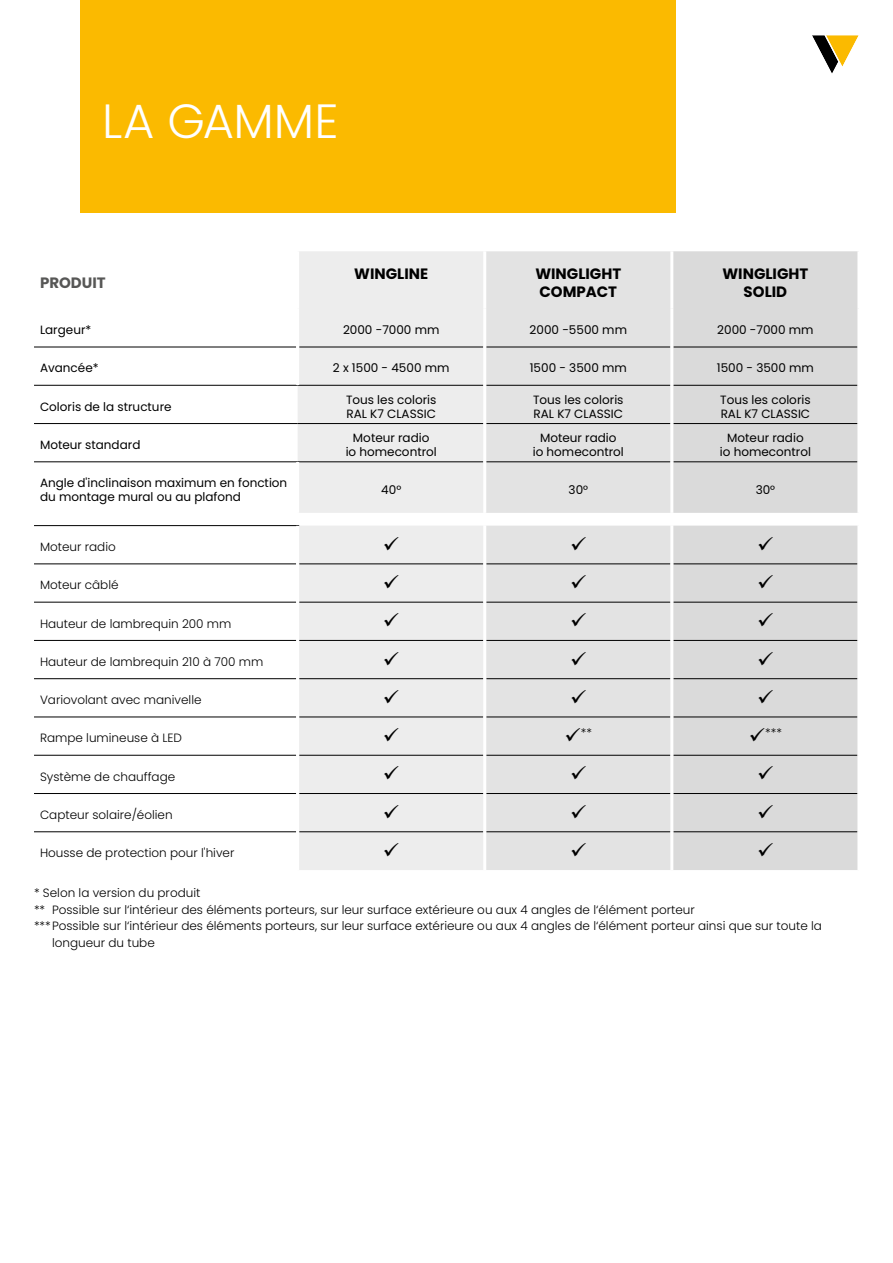
<style>
.page{position:relative;width:893px;height:1263px;background:#fff}
.page>*{position:absolute;margin:0;border:0;box-sizing:border-box;transform-origin:0 0}
.t1{font:300 48px "Poppins";color:#fff}
.t2{font:700 15px/18px "Poppins";color:#000}
.t3{font:700 15px "Poppins";color:#575756}
.t4{font:300 12px "Poppins";color:#000}
.t5{font:12px/14.4px "Poppins";color:#000}
</style>
<div class="page">
<svg style="left:812px;top:35px;width:47px;height:39px"></svg>
<div style="left:81px;top:0;width:595px;height:213px;background:#fbba00"></div>
<svg style="left:34px;top:346px;width:264px;height:487px"></svg>
<div style="left:299px;top:251px;width:184px;height:134px;background:#ededed"></div>
<div style="left:486px;top:251px;width:184px;height:619px;background:#e3e3e3"></div>
<div style="left:673px;top:251px;width:184px;height:619px;background:#dadada"></div>
<div style="left:298px;top:386px;width:185px;height:484px;background:#ededed"></div>
<hr style="left:34px;top:347px;width:262px;height:1px;background:#000">
<hr style="left:299px;top:347px;width:184px;height:1px;background:#000">
<hr style="left:486px;top:347px;width:184px;height:1px;background:#000">
<hr style="left:673px;top:347px;width:184px;height:1px;background:#000">
<hr style="left:34px;top:385px;width:264px;height:1px;background:#000">
<hr style="left:298px;top:385px;width:185px;height:1px;background:#000">
<hr style="left:486px;top:385px;width:184px;height:1px;background:#000">
<hr style="left:673px;top:385px;width:184px;height:1px;background:#000">
<hr style="left:34px;top:423px;width:264px;height:1px;background:#000">
<hr style="left:298px;top:423px;width:185px;height:1px;background:#000">
<hr style="left:486px;top:423px;width:184px;height:1px;background:#000">
<hr style="left:673px;top:423px;width:184px;height:1px;background:#000">
<hr style="left:34px;top:462px;width:264px;height:1px;background:#000">
<hr style="left:298px;top:462px;width:185px;height:1px;background:#000">
<hr style="left:486px;top:462px;width:184px;height:1px;background:#000">
<hr style="left:673px;top:462px;width:184px;height:1px;background:#000">
<hr style="left:34px;top:525px;width:265px;height:1px;background:#000">
<hr style="left:34px;top:564px;width:262px;height:1px;background:#000">
<hr style="left:299px;top:564px;width:184px;height:1px;background:#000">
<hr style="left:486px;top:564px;width:184px;height:1px;background:#000">
<hr style="left:673px;top:564px;width:184px;height:1px;background:#000">
<hr style="left:34px;top:602px;width:262px;height:1px;background:#000">
<hr style="left:299px;top:602px;width:184px;height:1px;background:#000">
<hr style="left:486px;top:602px;width:184px;height:1px;background:#000">
<hr style="left:673px;top:602px;width:184px;height:1px;background:#000">
<hr style="left:34px;top:640px;width:262px;height:1px;background:#000">
<hr style="left:299px;top:640px;width:184px;height:1px;background:#000">
<hr style="left:486px;top:640px;width:184px;height:1px;background:#000">
<hr style="left:673px;top:640px;width:184px;height:1px;background:#000">
<hr style="left:34px;top:678px;width:262px;height:1px;background:#000">
<hr style="left:299px;top:678px;width:184px;height:1px;background:#000">
<hr style="left:486px;top:678px;width:184px;height:1px;background:#000">
<hr style="left:673px;top:678px;width:184px;height:1px;background:#000">
<hr style="left:34px;top:717px;width:262px;height:1px;background:#000">
<hr style="left:299px;top:717px;width:184px;height:1px;background:#000">
<hr style="left:486px;top:717px;width:184px;height:1px;background:#000">
<hr style="left:673px;top:717px;width:184px;height:1px;background:#000">
<hr style="left:34px;top:755px;width:262px;height:1px;background:#000">
<hr style="left:299px;top:755px;width:184px;height:1px;background:#000">
<hr style="left:486px;top:755px;width:184px;height:1px;background:#000">
<hr style="left:673px;top:755px;width:184px;height:1px;background:#000">
<hr style="left:34px;top:793px;width:262px;height:1px;background:#000">
<hr style="left:299px;top:793px;width:184px;height:1px;background:#000">
<hr style="left:486px;top:793px;width:184px;height:1px;background:#000">
<hr style="left:673px;top:793px;width:184px;height:1px;background:#000">
<hr style="left:34px;top:831px;width:262px;height:1px;background:#000">
<hr style="left:299px;top:831px;width:184px;height:1px;background:#000">
<hr style="left:486px;top:831px;width:184px;height:1px;background:#000">
<hr style="left:673px;top:831px;width:184px;height:1px;background:#000">
<hr style="left:296px;top:309px;width:3px;height:38px;background:#fff">
<hr style="left:296px;top:347px;width:3px;height:38px;background:#fff">
<hr style="left:296px;top:462px;width:3px;height:51px;background:#fff">
<hr style="left:296px;top:526px;width:3px;height:38px;background:#fff">
<hr style="left:296px;top:564px;width:3px;height:38px;background:#fff">
<hr style="left:296px;top:602px;width:3px;height:38px;background:#fff">
<hr style="left:296px;top:640px;width:3px;height:39px;background:#fff">
<hr style="left:296px;top:679px;width:3px;height:38px;background:#fff">
<hr style="left:296px;top:717px;width:3px;height:38px;background:#fff">
<hr style="left:296px;top:755px;width:3px;height:38px;background:#fff">
<hr style="left:296px;top:793px;width:3px;height:39px;background:#fff">
<hr style="left:296px;top:832px;width:3px;height:38px;background:#fff">
<svg style="left:384px;top:536px;width:15px;height:14px"></svg>
<svg style="left:572px;top:536px;width:14px;height:14px"></svg>
<svg style="left:759px;top:536px;width:14px;height:14px"></svg>
<svg style="left:384px;top:575px;width:15px;height:13px"></svg>
<svg style="left:572px;top:575px;width:14px;height:13px"></svg>
<svg style="left:759px;top:575px;width:14px;height:13px"></svg>
<svg style="left:384px;top:613px;width:15px;height:14px"></svg>
<svg style="left:572px;top:613px;width:14px;height:14px"></svg>
<svg style="left:759px;top:613px;width:14px;height:14px"></svg>
<svg style="left:384px;top:651px;width:15px;height:14px"></svg>
<svg style="left:572px;top:651px;width:14px;height:14px"></svg>
<svg style="left:759px;top:651px;width:14px;height:14px"></svg>
<svg style="left:384px;top:690px;width:15px;height:13px"></svg>
<svg style="left:572px;top:690px;width:14px;height:13px"></svg>
<svg style="left:759px;top:690px;width:14px;height:13px"></svg>
<svg style="left:384px;top:728px;width:15px;height:14px"></svg>
<svg style="left:384px;top:766px;width:15px;height:14px"></svg>
<svg style="left:572px;top:766px;width:14px;height:14px"></svg>
<svg style="left:759px;top:766px;width:14px;height:14px"></svg>
<svg style="left:384px;top:804px;width:15px;height:14px"></svg>
<svg style="left:572px;top:804px;width:14px;height:14px"></svg>
<svg style="left:759px;top:804px;width:14px;height:14px"></svg>
<svg style="left:384px;top:843px;width:15px;height:13px"></svg>
<svg style="left:572px;top:843px;width:14px;height:13px"></svg>
<svg style="left:759px;top:843px;width:14px;height:13px"></svg>
<h1 class="t1" style="left:102px;top:93px;width:238px">LA GAMME</h1>
<p class="t3" style="left:40px;top:274px;width:67px">PRODUIT</p>
<p class="t2" style="left:354px;top:265px;width:75px">WINGLINE</p>
<p class="t2" style="left:535px;top:265px;width:87px">WINGLIGHT<br>COMPACT</p>
<p class="t2" style="left:722px;top:265px;width:87px;text-align:center">WINGLIGHT<br>SOLID</p>
<p class="t5" style="left:40px;top:323px;width:53px">Largeur*</p>
<p class="t5" style="left:343px;top:323px;width:98px">2000 -7000 mm</p>
<p class="t5" style="left:530px;top:323px;width:99px">2000 -5500 mm</p>
<p class="t5" style="left:717px;top:323px;width:98px">2000 -7000 mm</p>
<p class="t5" style="left:40px;top:361px;width:60px">Avancée*</p>
<p class="t5" style="left:333px;top:361px;width:118px">2 x 1500 - 4500 mm</p>
<p class="t5" style="left:530px;top:361px;width:99px">1500 - 3500 mm</p>
<p class="t5" style="left:717px;top:361px;width:99px">1500 - 3500 mm</p>
<p class="t5" style="left:40px;top:399px;width:133px">Coloris de la structure</p>
<p class="t5" style="left:346px;top:392px;width:92px">Tous les coloris<br>RAL K7 CLASSIC</p>
<p class="t5" style="left:533px;top:392px;width:92px">Tous les coloris<br>RAL K7 CLASSIC</p>
<p class="t5" style="left:720px;top:392px;width:92px">Tous les coloris<br>RAL K7 CLASSIC</p>
<p class="t5" style="left:40px;top:438px;width:102px">Moteur standard</p>
<p class="t5" style="left:346px;top:430px;width:93px;text-align:center">Moteur radio<br>io homecontrol</p>
<p class="t5" style="left:533px;top:430px;width:93px;text-align:center">Moteur radio<br>io homecontrol</p>
<p class="t5" style="left:720px;top:430px;width:93px;text-align:center">Moteur radio<br>io homecontrol</p>
<p class="t5" style="left:40px;top:475px;width:249px">Angle d'inclinaison maximum en fonction du montage mural ou au plafond</p>
<p class="t5" style="left:381px;top:482px;width:22px">40°</p>
<p class="t5" style="left:569px;top:482px;width:21px">30°</p>
<p class="t5" style="left:756px;top:482px;width:21px">30°</p>
<p class="t4" style="left:40px;top:540px;width:77px">Moteur radio</p>
<p class="t4" style="left:40px;top:578px;width:80px">Moteur câblé</p>
<p class="t4" style="left:40px;top:616px;width:193px">Hauteur de lambrequin 200 mm</p>
<p class="t4" style="left:40px;top:655px;width:225px">Hauteur de lambrequin 210 à 700 mm</p>
<p class="t4" style="left:40px;top:693px;width:163px">Variovolant avec manivelle</p>
<p class="t4" style="left:40px;top:731px;width:144px">Rampe lumineuse à LED</p>
<p class="t4" style="left:564px;top:725px;width:29px">✓**</p>
<p class="t4" style="left:749px;top:725px;width:35px">✓***</p>
<p class="t4" style="left:40px;top:769px;width:137px">Système de chauffage</p>
<p class="t4" style="left:40px;top:808px;width:134px">Capteur solaire/éolien</p>
<p class="t4" style="left:40px;top:846px;width:196px">Housse de protection pour l'hiver</p>
<p class="t4" style="left:34px;top:886px;width:168px">* Selon la version du produit</p>
<p class="t4" style="left:34px;top:902px;width:662px">** Possible sur l‘intérieur des éléments porteurs, sur leur surface extérieure ou aux 4 angles de l‘élément porteur</p>
<p class="t4" style="left:34px;top:919px;width:789px">***Possible sur l‘intérieur des éléments porteurs, sur leur surface extérieure ou aux 4 angles de l‘élément porteur ainsi que sur toute la</p>
<p class="t4" style="left:52px;top:935px;width:104px">longueur du tube</p>
</div>
